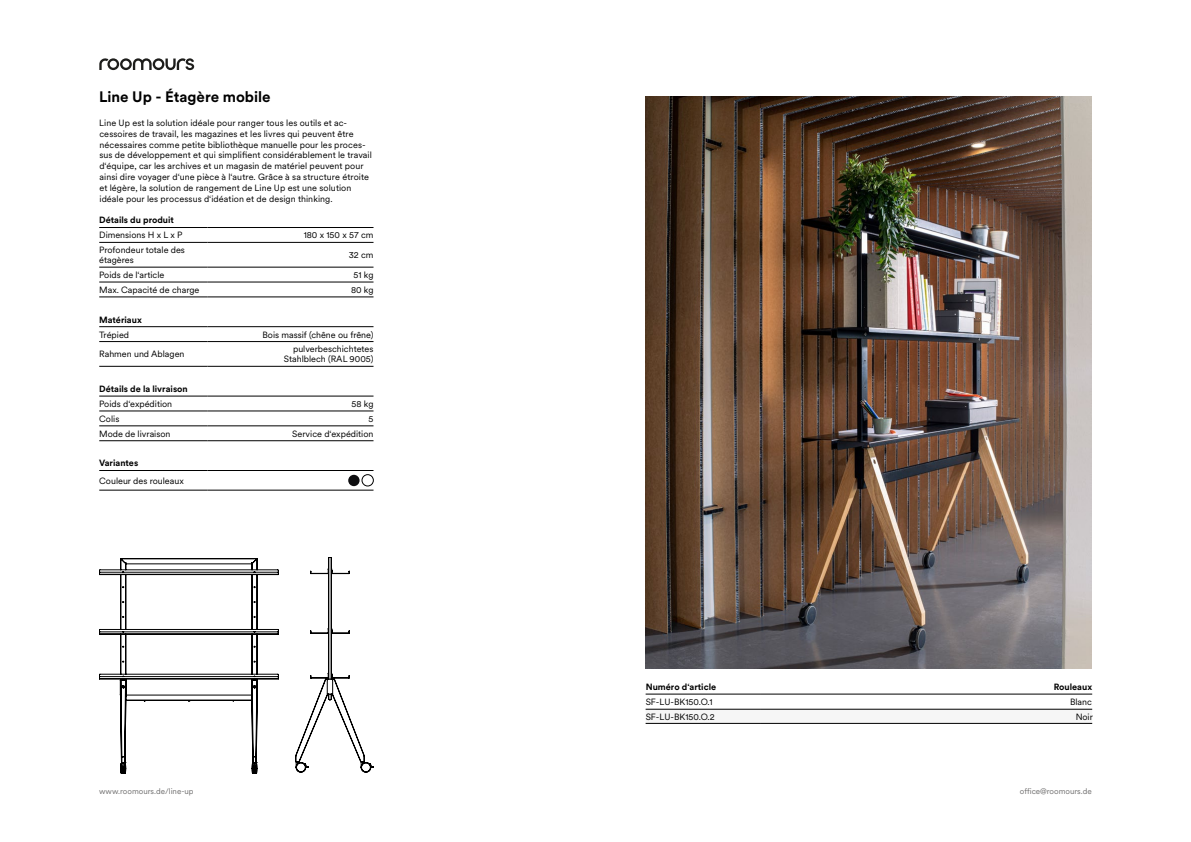
<style>
.page{position:relative;width:1191px;height:842px;background:#fff}
.page>*{position:absolute;margin:0;border:0;box-sizing:border-box;transform-origin:0 0}
.t1{font:700 15px "Circular XX";color:#000}
.t2{font:9px/10.8px "Circular XX";letter-spacing:.005em;color:#000}
.t3{font:700 9px "Circular XX";color:#000}
.t4{font:8px "Circular XX";color:#706f6f}
</style>
<div class="page">
<svg style="left:99px;top:58px;width:95px;height:12px"></svg>
<img style="left:645px;top:96px;width:446px;height:572px">
<svg style="left:295px;top:557px;width:78px;height:215px"></svg>
<svg style="left:99px;top:558px;width:179px;height:215px"></svg>
<hr style="left:99px;top:242px;width:109px;height:1px;background:#000">
<hr style="left:208px;top:242px;width:165px;height:1px;background:#000">
<hr style="left:99px;top:267px;width:109px;height:1px;background:#000">
<hr style="left:208px;top:267px;width:165px;height:1px;background:#000">
<hr style="left:99px;top:282px;width:109px;height:1px;background:#000">
<hr style="left:208px;top:282px;width:165px;height:1px;background:#000">
<hr style="left:99px;top:297px;width:109px;height:1px;background:#000">
<hr style="left:208px;top:297px;width:165px;height:1px;background:#000">
<hr style="left:99px;top:341px;width:109px;height:1px;background:#000">
<hr style="left:208px;top:341px;width:165px;height:1px;background:#000">
<hr style="left:99px;top:366px;width:109px;height:1px;background:#000">
<hr style="left:208px;top:366px;width:165px;height:1px;background:#000">
<hr style="left:99px;top:411px;width:109px;height:1px;background:#000">
<hr style="left:208px;top:411px;width:165px;height:1px;background:#000">
<hr style="left:99px;top:426px;width:109px;height:1px;background:#000">
<hr style="left:208px;top:426px;width:165px;height:1px;background:#000">
<hr style="left:99px;top:440px;width:109px;height:1px;background:#000">
<hr style="left:208px;top:440px;width:165px;height:1px;background:#000">
<hr style="left:99px;top:490px;width:109px;height:1px;background:#000">
<hr style="left:208px;top:490px;width:165px;height:1px;background:#000">
<hr style="left:99px;top:227px;width:109px;height:1px;background:#000">
<hr style="left:208px;top:227px;width:165px;height:1px;background:#000">
<hr style="left:99px;top:326px;width:109px;height:1px;background:#000">
<hr style="left:208px;top:326px;width:165px;height:1px;background:#000">
<hr style="left:99px;top:396px;width:109px;height:1px;background:#000">
<hr style="left:208px;top:396px;width:165px;height:1px;background:#000">
<hr style="left:99px;top:470px;width:109px;height:1px;background:#000">
<hr style="left:208px;top:470px;width:165px;height:1px;background:#000">
<div style="left:348px;top:475px;width:11px;height:11px;background:#0e0e10;border-radius:50%"></div>
<div style="left:362px;top:474px;width:11px;height:12px;border:1px solid #000;border-radius:50%"></div>
<svg style="left:645px;top:708px;width:447px;height:15px"></svg>
<hr style="left:645px;top:694px;width:115px;height:1px;background:#000">
<hr style="left:760px;top:694px;width:332px;height:1px;background:#000">
<hr style="left:645px;top:709px;width:115px;height:1px;background:#000">
<hr style="left:760px;top:709px;width:332px;height:1px;background:#000">
<hr style="left:645px;top:723px;width:115px;height:1px;background:#000">
<hr style="left:760px;top:723px;width:332px;height:1px;background:#000">
<h1 class="t1" style="left:99px;top:86px;width:173px">Line Up - Étagère mobile</h1>
<p class="t2" style="left:99px;top:117px;width:274px">Line Up est la solution idéale pour ranger tous les outils et ac&shy;cessoires de travail, les magazines et les livres qui peuvent être nécessaires comme petite bibliothèque manuelle pour les proces&shy;sus de développement et qui simplifient considérablement le travail d‘équipe, car les archives et un magasin de matériel peuvent pour ainsi dire voyager d‘une pièce à l‘autre. Grâce à sa structure étroite et légère, la solution de rangement de Line Up est une solution idéale pour les processus d‘idéation et de design thinking.</p>
<p class="t3" style="left:99px;top:214px;width:76px">Détails du produit</p>
<p class="t2" style="left:99px;top:229px;width:85px">Dimensions H x L x P</p>
<p class="t2" style="left:304px;top:229px;width:71px">180 x 150 x 57 cm</p>
<p class="t2" style="left:99px;top:245px;width:87px;line-height:10px">Profondeur totale des étagères</p>
<p class="t2" style="left:349px;top:249px;width:26px">32 cm</p>
<p class="t2" style="left:99px;top:269px;width:67px">Poids de l‘article</p>
<p class="t2" style="left:353px;top:269px;width:21px">51 kg</p>
<p class="t2" style="left:99px;top:284px;width:102px">Max. Capacité de charge</p>
<p class="t2" style="left:351px;top:284px;width:24px">80 kg</p>
<p class="t3" style="left:99px;top:313px;width:44px">Matériaux</p>
<p class="t2" style="left:99px;top:329px;width:31px">Trépied</p>
<p class="t2" style="left:262px;top:329px;width:113px">Bois massif (chêne ou frêne)</p>
<p class="t2" style="left:99px;top:348px;width:87px">Rahmen und Ablagen</p>
<p class="t2" style="left:284px;top:344px;width:91px;line-height:10px;text-align:right">pulverbeschichtetes<br>Stahlblech (RAL 9005)</p>
<p class="t3" style="left:99px;top:383px;width:90px">Détails de la livraison</p>
<p class="t2" style="left:99px;top:398px;width:74px">Poids d‘expédition</p>
<p class="t2" style="left:351px;top:398px;width:23px">58 kg</p>
<p class="t2" style="left:99px;top:413px;width:22px">Colis</p>
<p class="t2" style="left:368px;top:413px;width:6px">5</p>
<p class="t2" style="left:99px;top:428px;width:73px">Mode de livraison</p>
<p class="t2" style="left:292px;top:428px;width:83px">Service d‘expédition</p>
<p class="t3" style="left:99px;top:457px;width:41px">Variantes</p>
<p class="t2" style="left:99px;top:475px;width:86px">Couleur des rouleaux</p>
<p class="t3" style="left:646px;top:680px;width:72px">Numéro d‘article</p>
<p class="t3" style="left:1053px;top:680px;width:40px">Rouleaux</p>
<p class="t2" style="left:645px;top:696px;width:68px">SF-LU-BK150.O.1</p>
<p class="t2" style="left:1070px;top:696px;width:23px">Blanc</p>
<p class="t2" style="left:645px;top:711px;width:71px">SF-LU-BK150.O.2</p>
<p class="t2" style="left:1075px;top:711px;width:19px">Noir</p>
<p class="t4" style="left:99px;top:785px;width:96px">www.roomours.de/line-up</p>
<p class="t4" style="left:1019px;top:785px;width:73px">office@roomours.de</p>
</div>
